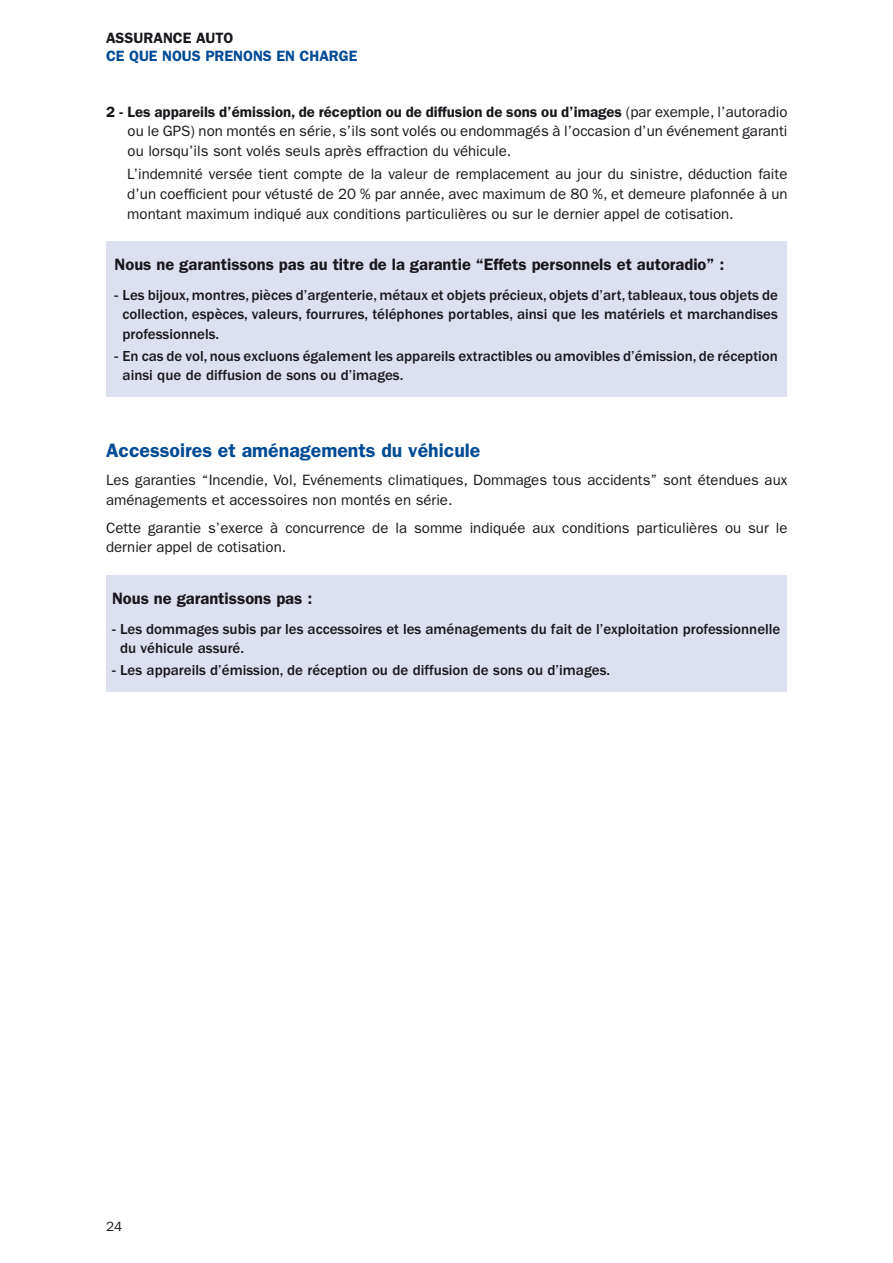
<style>
.page{position:relative;width:893px;height:1263px;background:#fff}
.page>*{position:absolute;margin:0;border:0;box-sizing:border-box;transform-origin:0 0}
.t1{font:600 19.5px "ITC Franklin Gothic Std";color:#004b94}
.t2{font:600 16.5px "ITC Franklin Gothic Std";color:#1a171c}
.t3{font:15px/19.5px "ITC Franklin Gothic Std";color:#1a171c;text-align:justify}
.t4{font:500 15px/19.5px "ITC Franklin Gothic Std";color:#1a171c}
.t5{font:600 15px "ITC Franklin Gothic Std";color:#004b94}
.t6{font:600 15px "ITC Franklin Gothic Std";color:#1a171c}
.t7{font:13.5px "ITC Franklin Gothic Std";color:#1a171c}
.s1{font-weight:600}
</style>
<div class="page">
<div style="left:106px;top:241px;width:680px;height:156px;background:#dde0ef"></div>
<div style="left:106px;top:575px;width:680px;height:117px;background:#dde0ef"></div>
<p class="t6" style="left:106px;top:29px;width:129px">ASSURANCE AUTO</p>
<p class="t5" style="left:106px;top:47px;width:34px">Ce que</p>
<p class="t5" style="left:162px;top:47px;width:11px">nous</p>
<p class="t5" style="left:205px;top:47px;width:20px">prenons</p>
<p class="t5" style="left:276px;top:47px;width:81px">en charge</p>
<p class="t3" style="left:128px;top:102px;width:661px;text-indent:-22px"><span class="s1">2 - Les appareils d’émission, de réception ou de diffusion de sons ou d’images</span> (par exemple, l’autoradio ou le GPS) non montés en série, s’ils sont volés ou endommagés à l’occasion d’un événement garanti ou lorsqu’ils sont volés seuls après effraction du véhicule.</p>
<p class="t3" style="left:127px;top:165px;width:662px">L’indemnité versée tient compte de la valeur de remplacement au jour du sinistre, déduction faite d’un coefficient pour vétusté de 20 % par année, avec maximum de 80 %, et demeure plafonnée à un montant maximum indiqué aux conditions particulières ou sur le dernier appel de cotisation.</p>
<p class="t2" style="left:115px;top:254px;width:611px">Nous ne garantissons pas au titre de la garantie “Effets personnels et autoradio” :</p>
<p class="t4" style="left:123px;top:285px;width:657px;text-align:justify;text-indent:-8px">- Les bijoux, montres, pièces d’argenterie, métaux et objets précieux, objets d’art, tableaux, tous objets de collection, espèces, valeurs, fourrures, téléphones portables, ainsi que les matériels et marchandises professionnels.</p>
<p class="t4" style="left:123px;top:346px;width:657px;text-indent:-8px">- En cas de vol, nous excluons également les appareils extractibles ou amovibles d’émission, de réception ainsi que de diffusion de sons ou d’images.</p>
<h1 class="t1" style="left:106px;top:439px;width:376px">Accessoires et aménagements du véhicule</h1>
<p class="t3" style="left:106px;top:471px;width:683px">Les garanties “Incendie, Vol, Evénements climatiques, Dommages tous accidents” sont étendues aux aménagements et accessoires non montés en série.</p>
<p class="t3" style="left:106px;top:518px;width:683px">Cette garantie s’exerce à concurrence de la somme indiquée aux conditions particulières ou sur le dernier appel de cotisation.</p>
<p class="t2" style="left:112px;top:588px;width:202px">Nous ne garantissons pas :</p>
<p class="t4" style="left:120px;top:619px;width:662px;text-indent:-8px">- Les dommages subis par les accessoires et les aménagements du fait de l’exploitation professionnelle du véhicule assuré.</p>
<p class="t4" style="left:112px;top:660px;width:500px">- Les appareils d’émission, de réception ou de diffusion de sons ou d’images.</p>
<p class="t7" style="left:106px;top:1218px;width:18px">24</p>
</div>
